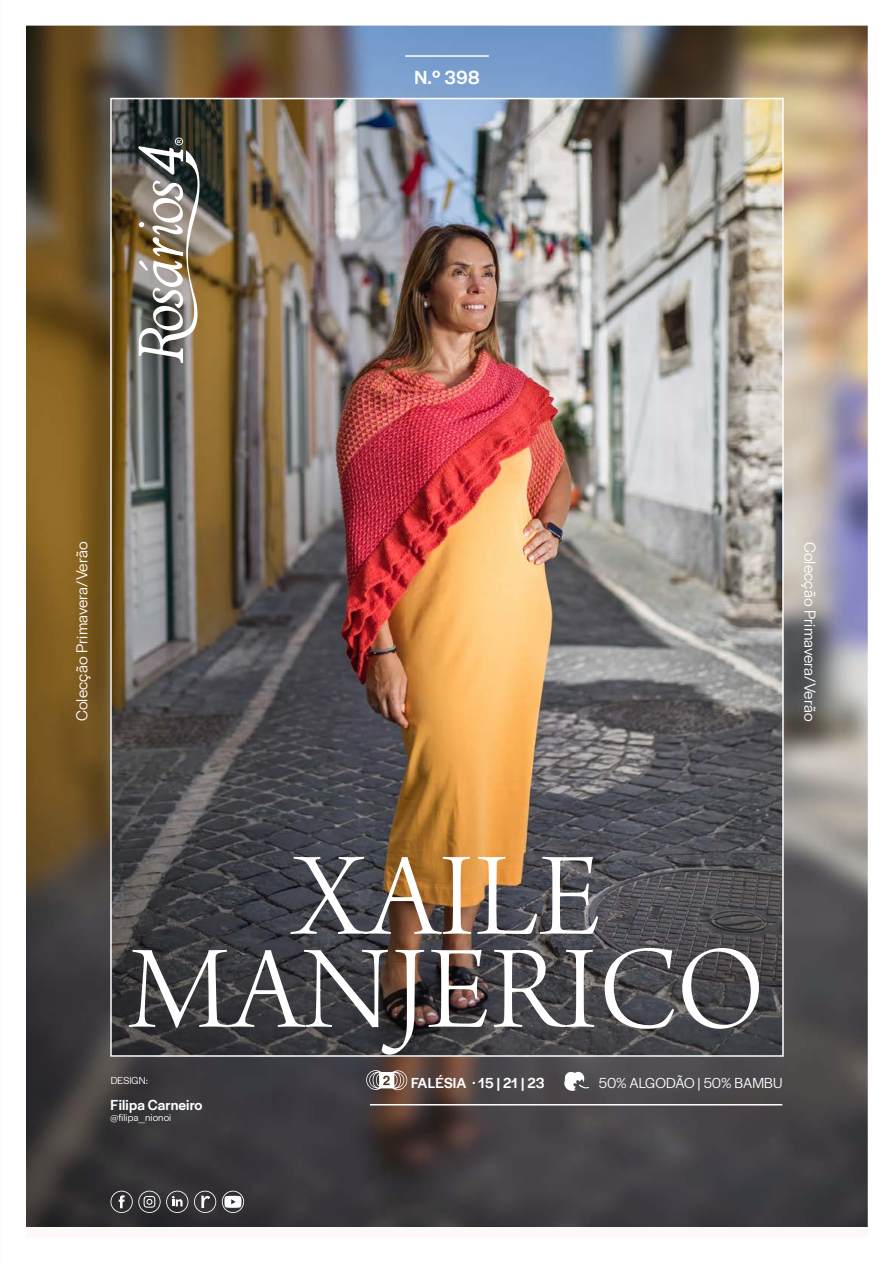
<style>
.page{position:relative;width:893px;height:1263px;background:#fff}
.page>*{position:absolute;margin:0;border:0;box-sizing:border-box;transform-origin:0 0}
.t1{font:124.5px/93px "Arno Pro Light Display";letter-spacing:.01em;color:#fff;text-align:center}
.t2{font:500 19.5px "Halyard Display";color:#fff}
.t3{font:16.5px "Halyard Display";letter-spacing:.01em;color:#fff}
.t4{font:500 15px "Halyard Display";letter-spacing:.01em;color:#fff}
.t5{font:15px "Halyard Display";letter-spacing:.005em;color:#fff}
.t6{font:10.5px "Halyard Display";letter-spacing:.01em;color:#fff}
</style>
<div class="page">
<img style="left:27px;top:27px;width:839px;height:1200px">
<img style="left:113px;top:101px;width:668px;height:953px">
<svg style="left:563px;top:1071px;width:26px;height:20px"></svg>
<svg style="left:366px;top:1070px;width:41px;height:20px"></svg>
<img style="left:138px;top:138px;width:65px;height:225px">
<hr style="left:405px;top:55px;width:84px;height:2px;background:#fff">
<svg style="left:222px;top:1191px;width:22px;height:22px"></svg>
<svg style="left:194px;top:1191px;width:22px;height:22px"></svg>
<svg style="left:111px;top:1191px;width:77px;height:22px;background:#565558"></svg>
<hr style="left:370px;top:1104px;width:412px;height:1px;background:#fff">
<p class="t2" style="left:414px;top:64px;width:67px">N.º 398</p>
<p class="t3" style="left:70px;top:721px;width:181px;rotate:-90deg">Colecção Primavera/Verão</p>
<p class="t3" style="left:822px;top:541px;width:181px;rotate:90deg">Colecção Primavera/Verão</p>
<h1 class="t1" style="left:128px;top:858px;width:639px">XAILE<br>MANJERICO</h1>
<p class="t4" style="left:411px;top:1072px;width:135px">FALÉSIA · 15 | 21 | 23</p>
<p class="t5" style="left:599px;top:1072px;width:185px">50% ALGODÃO | 50% BAMBU</p>
<p class="t4" style="left:111px;top:1094px;width:93px">Filipa Carneiro</p>
<p class="t6" style="left:111px;top:1110px;width:62px">@filipa_nionoi</p>
<p class="t6" style="left:111px;top:1073px;width:39px">DESIGN:</p>
</div>
